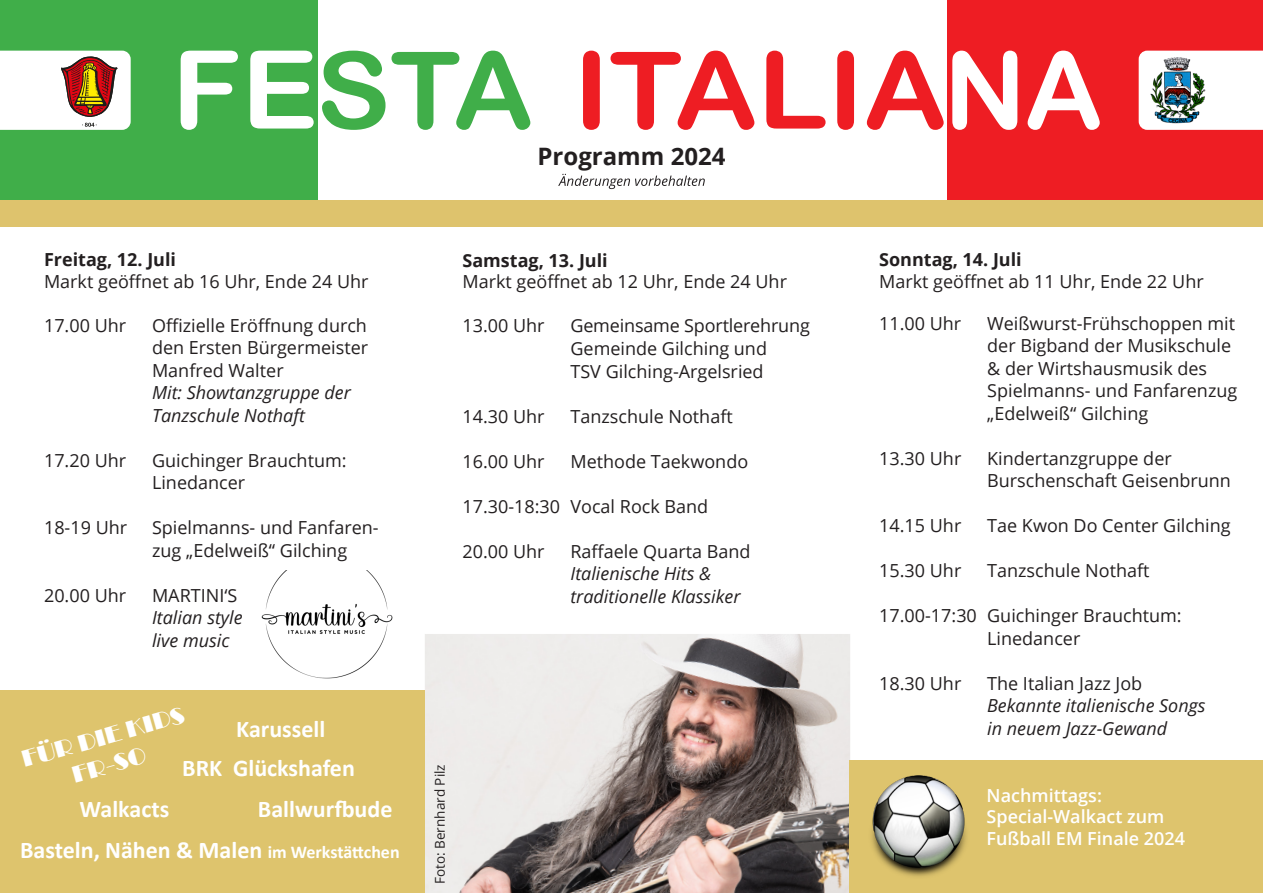
<style>
.page{position:relative;width:1263px;height:893px;background:#fff}
.page>*{position:absolute;margin:0;border:0;box-sizing:border-box;transform-origin:0 0}
.t1{font:700 24px "Calibri";color:#fff}
.t2{font:24px "Broadway";color:#fff}
.t3{font:700 24px "Open Sans";color:#231f20}
.t4{font:18px/22.5px "Open Sans";color:#231f20}
.t5{font:italic 18px/22.5px "Open Sans";color:#231f20}
.t6{font:600 18px "Open Sans";color:#fff}
.t7{font:700 18px "Open Sans";color:#231f20}
.t8{font:13.5px "Open Sans";color:#231f20}
.s1{font-style:normal}
.s2{font-size:18px}
.s3{font-style:italic}
</style>
<div class="page">
<img style="left:425px;top:634px;width:425px;height:259px">
<div style="left:0;top:691px;width:425px;height:202px;background:#dec46d"></div>
<div style="left:0;top:0;width:318px;height:200px;background:#40ae49"></div>
<div style="left:947px;top:0;width:316px;height:200px;background:#ee1d23"></div>
<svg style="left:181px;top:51px;width:133px;height:79px"></svg>
<svg style="left:322px;top:51px;width:208px;height:79px"></svg>
<svg style="left:583px;top:51px;width:361px;height:79px"></svg>
<svg style="left:952px;top:51px;width:148px;height:79px"></svg>
<div style="left:1139px;top:51px;width:124px;height:79px;background:#fff"></div>
<svg style="left:0;top:51px;width:131px;height:79px;background:#e4cfc5"></svg>
<img style="left:1149px;top:56px;width:57px;height:67px">
<svg style="left:558px;top:174px;width:147px;height:15px"></svg>
<div style="left:0;top:200px;width:1263px;height:27px;background:#dec36d"></div>
<img style="left:261px;top:571px;width:132px;height:108px">
<div style="left:849px;top:760px;width:414px;height:133px;background:#dec46d"></div>
<img style="left:871px;top:775px;width:96px;height:102px">
<p class="t7" style="left:44px;top:247px;width:134px">Freitag, 12. Juli</p>
<p class="t4" style="left:44px;top:269px;width:326px">Markt geöffnet ab 16 Uhr, Ende 24 Uhr</p>
<p class="t4" style="left:44px;top:314px;width:84px">17.00 Uhr</p>
<p class="t4" style="left:152px;top:314px;width:218px">Offizielle Eröffnung durch den Ersten Bürgermeister</p>
<p class="t4" style="left:152px;top:359px;width:133px">Manfred Walter</p>
<p class="t5" style="left:152px;top:381px;width:200px">Mit: Showtanzgruppe der<br>Tanzschule Nothaft</p>
<p class="t4" style="left:44px;top:449px;width:84px">17.20 Uhr</p>
<p class="t4" style="left:152px;top:449px;width:196px">Guichinger Brauchtum:</p>
<p class="t4" style="left:152px;top:471px;width:95px">Linedancer</p>
<p class="t4" style="left:44px;top:516px;width:85px">18-19 Uhr</p>
<p class="t4" style="left:152px;top:516px;width:228px">Spielmanns- und Fanfaren&shy;zug „Edelweiß“ Gilching</p>
<p class="t4" style="left:44px;top:584px;width:84px">20.00 Uhr</p>
<p class="t5" style="left:152px;top:584px;width:92px"><span class="s1">MARTINI‘S<br></span>Italian style</p>
<p class="t5" style="left:152px;top:629px;width:79px">live music</p>
<p class="t2" style="left:19px;top:746px;width:169px;rotate:-16deg">FÜR DIE KIDS</p>
<p class="t1" style="left:236px;top:712px;width:91px">Karussell</p>
<p class="t1" style="left:182px;top:751px;width:174px">BRK Glückshafen</p>
<p class="t2" style="left:69px;top:762px;width:77px;rotate:-16deg">FR-SO</p>
<p class="t1" style="left:80px;top:792px;width:91px">Walkacts</p>
<p class="t1" style="left:258px;top:792px;width:136px">Ballwurfbude</p>
<p class="t1" style="left:20px;top:833px;width:381px">Basteln, Nähen &amp; Malen <span class="s2">im Werkstättchen</span></p>
<p class="t3" style="left:537px;top:139px;width:189px">Programm 2024</p>
<p class="t7" style="left:462px;top:248px;width:147px">Samstag, 13. Juli</p>
<p class="t4" style="left:462px;top:270px;width:326px">Markt geöffnet ab 12 Uhr, Ende 24 Uhr</p>
<p class="t4" style="left:462px;top:314px;width:84px">13.00 Uhr</p>
<p class="t4" style="left:570px;top:314px;width:241px">Gemeinsame Sportlerehrung</p>
<p class="t4" style="left:570px;top:337px;width:198px">Gemeinde Gilching und</p>
<p class="t4" style="left:570px;top:359px;width:195px">TSV Gilching-Argelsried</p>
<p class="t4" style="left:462px;top:404px;width:84px">14.30 Uhr</p>
<p class="t4" style="left:570px;top:404px;width:164px">Tanzschule Nothaft</p>
<p class="t4" style="left:462px;top:449px;width:84px">16.00 Uhr</p>
<p class="t4" style="left:570px;top:449px;width:179px">Methode Taekwondo</p>
<p class="t4" style="left:462px;top:494px;width:247px">17.30-18:30 Vocal Rock Band</p>
<p class="t4" style="left:462px;top:539px;width:84px">20.00 Uhr</p>
<p class="t4" style="left:570px;top:539px;width:181px">Raffaele Quarta Band<br><span class="s3">Italienische Hits &amp;</span></p>
<p class="t5" style="left:570px;top:584px;width:172px">traditionelle Klassiker</p>
<p class="t8" style="left:431px;top:884px;width:121px;rotate:-90deg">Foto: Bernhard Pilz</p>
<p class="t7" style="left:879px;top:247px;width:144px">Sonntag, 14. Juli</p>
<p class="t4" style="left:879px;top:269px;width:326px">Markt geöffnet ab 11 Uhr, Ende 22 Uhr</p>
<p class="t4" style="left:879px;top:311px;width:84px">11.00 Uhr</p>
<p class="t4" style="left:987px;top:311px;width:249px">Weißwurst-Frühschoppen mit der Bigband der Musikschule</p>
<p class="t4" style="left:987px;top:356px;width:221px">&amp; der Wirtshausmusik des</p>
<p class="t4" style="left:987px;top:379px;width:252px">Spielmanns- und Fanfarenzug</p>
<p class="t4" style="left:987px;top:401px;width:163px">„Edelweiß“ Gilching</p>
<p class="t4" style="left:879px;top:446px;width:84px">13.30 Uhr</p>
<p class="t4" style="left:987px;top:446px;width:186px">Kindertanzgruppe der</p>
<p class="t4" style="left:987px;top:469px;width:245px">Burschenschaft Geisenbrunn</p>
<p class="t4" style="left:879px;top:514px;width:84px">14.15 Uhr</p>
<p class="t4" style="left:987px;top:514px;width:245px">Tae Kwon Do Center Gilching</p>
<p class="t4" style="left:879px;top:559px;width:84px">15.30 Uhr</p>
<p class="t4" style="left:987px;top:559px;width:164px">Tanzschule Nothaft</p>
<p class="t4" style="left:879px;top:604px;width:304px">17.00-17:30 Guichinger Brauchtum:</p>
<p class="t4" style="left:987px;top:626px;width:95px">Linedancer</p>
<p class="t4" style="left:879px;top:671px;width:84px">18.30 Uhr</p>
<p class="t4" style="left:987px;top:671px;width:157px">The Italian Jazz Job</p>
<p class="t5" style="left:987px;top:694px;width:220px">Bekannte italienische Songs in neuem Jazz-Gewand</p>
<p class="t6" style="left:986px;top:783px;width:117px">Nachmittags:</p>
<p class="t6" style="left:986px;top:805px;width:179px">Special-Walkact zum</p>
<p class="t6" style="left:986px;top:826px;width:200px">Fußball EM Finale 2024</p>
</div>
